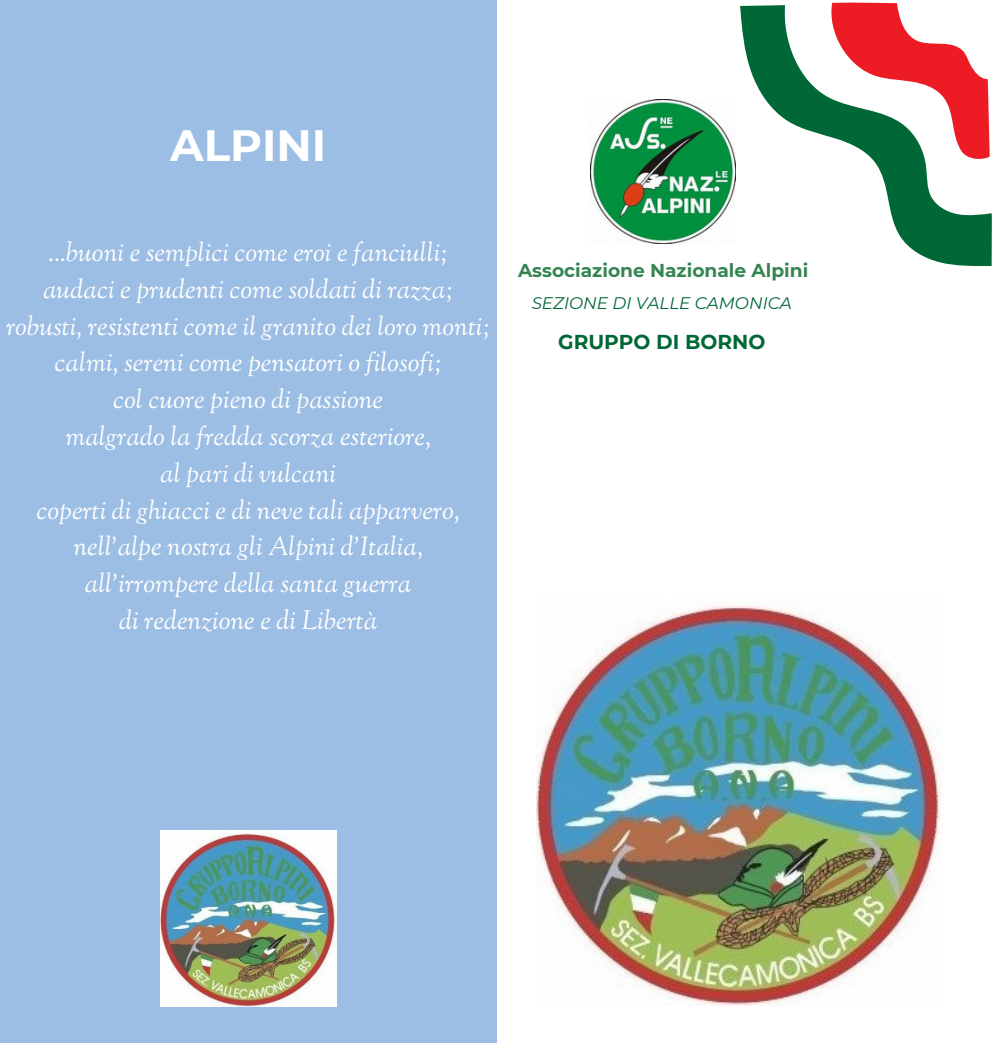
<style>
.page{position:relative;width:993px;height:1043px;background:#fff}
.page>*{position:absolute;margin:0;border:0;box-sizing:border-box;transform-origin:0 0}
.t1{font:700 43.75px "Montserrat";color:#fff}
.t2{font:italic 26.25px "Sorts Mill Goudy";color:#fff}
.t3{font:700 20.12px "Montserrat";color:#006837}
.t4{font:700 18.55px "Montserrat";color:#358554}
.t5{font:italic 16.8px "Montserrat";color:#006837}
</style>
<div class="page">
<div style="left:0;top:0;width:496px;height:1042px;background:#9cbde4"></div>
<img style="left:160px;top:830px;width:176px;height:175px">
<svg style="left:740px;top:5px;width:252px;height:261px"></svg>
<svg style="left:826px;top:2px;width:163px;height:161px"></svg>
<img style="left:590px;top:99px;width:145px;height:145px">
<img style="left:536px;top:605px;width:405px;height:400px">
<p class="t1" style="left:170px;top:119px;width:157px">ALPINI</p>
<p class="t2" style="left:48px;top:236px;width:401px">...buoni e semplici come eroi e fanciulli;</p>
<p class="t2" style="left:43px;top:272px;width:412px">audaci e prudenti come soldati di razza;</p>
<p class="t2" style="left:6px;top:309px;width:485px">robusti, resistenti come il granito dei loro monti;</p>
<p class="t2" style="left:55px;top:346px;width:388px">calmi, sereni come pensatori o filosofi;</p>
<p class="t2" style="left:113px;top:383px;width:271px">col cuore pieno di passione</p>
<p class="t2" style="left:65px;top:419px;width:367px">malgrado la fredda scorza esteriore,</p>
<p class="t2" style="left:160px;top:456px;width:177px">al pari di vulcani</p>
<p class="t2" style="left:37px;top:493px;width:424px">coperti di ghiacci e di neve tali apparvero,</p>
<p class="t2" style="left:73px;top:530px;width:351px">nell'alpe nostra gli Alpini d'Italia,</p>
<p class="t2" style="left:85px;top:566px;width:328px">all'irrompere della santa guerra</p>
<p class="t2" style="left:119px;top:603px;width:260px">di redenzione e di Libertà</p>
<p class="t4" style="left:518px;top:259px;width:292px">Associazione Nazionale Alpini</p>
<p class="t5" style="left:531px;top:293px;width:261px">SEZIONE DI VALLE CAMONICA</p>
<p class="t3" style="left:558px;top:329px;width:208px">GRUPPO DI BORNO</p>
</div>
